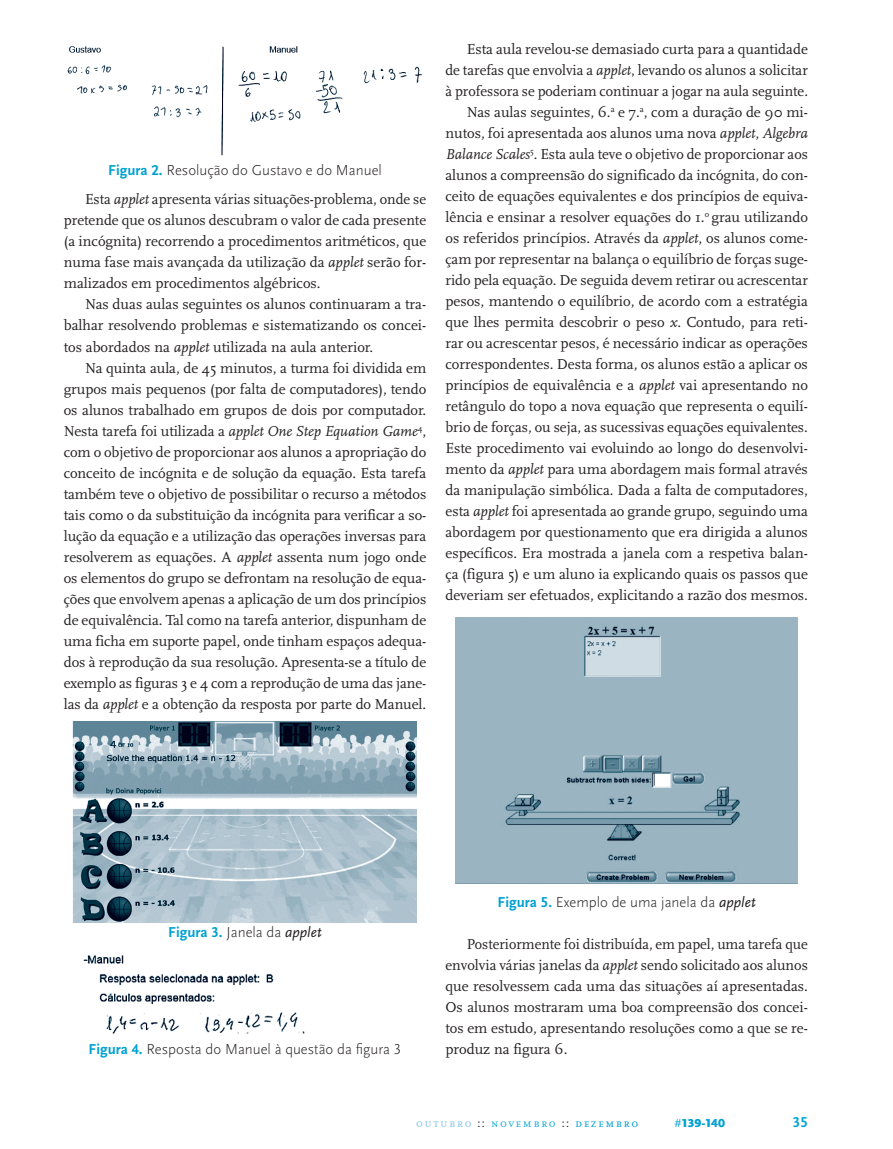
<style>
.page{position:relative;width:893px;height:1149px;background:#fff}
.page>*{position:absolute;margin:0;border:0;box-sizing:border-box;transform-origin:0 0}
.t1{font:15px/21px "Scala";color:#231f20;text-align:justify}
.t2{font:300 15px "Scala Sans Pro";color:#231f20}
.t3{font:700 15px "Scala Sans Pro";color:#00a1d2}
.t4{font:15px "Scala Sans Bold SC";color:#00a7d5}
.t5{font:12px "Scala Caps";letter-spacing:.12em;color:#1baed9}
.t6{font:900 12px "Scala Sans Pro";color:#00a1d2}
.s1{font-weight:700;color:#00a1d2}
.s2{font-style:italic}
.s3{font-weight:300;color:#231f20}
.s4{font-weight:400;font-style:italic;color:#231f20}
.s5{font-weight:400;font-style:italic}
.s6{color:#83c7e6}
.s7{color:#231f20}
.s8{color:#00a1d2}
.s9{font-weight:400}
</style>
<div class="page">
<img style="left:67px;top:46px;width:355px;height:110px">
<img style="left:73px;top:721px;width:343px;height:201px">
<img style="left:83px;top:955px;width:222px;height:79px">
<img style="left:456px;top:617px;width:342px;height:265px">
<p class="t2" style="left:108px;top:161px;width:275px"><span class="s1">Figura 2.</span> Resolução do Gustavo e do Manuel</p>
<p class="t1" style="left:64px;top:189px;width:364px;text-indent:21px">Esta <span class="s2">applet</span> apresenta várias situações-problema, onde se pretende que os alunos descubram o valor de cada presente (a incógnita) recorrendo a procedimentos aritméticos, que numa fase mais avançada da utilização da <span class="s2">applet</span> serão for&shy;malizados em procedimentos algébricos.</p>
<p class="t1" style="left:64px;top:294px;width:364px;text-indent:21px">Nas duas aulas seguintes os alunos continuaram a tra&shy;balhar resolvendo problemas e sistematizando os concei&shy;tos abordados na <span class="s2">applet</span> utilizada na aula anterior.</p>
<p class="t1" style="left:64px;top:357px;width:364px;text-indent:21px">Na quinta aula, de 45 minutos, a turma foi dividida em grupos mais pequenos (por falta de computadores), tendo os alunos trabalhado em grupos de dois por computador.<br>Nesta tarefa foi utilizada a <span class="s2">applet One Step Equation Game</span><sup>4</sup>, com o objetivo de proporcionar aos alunos a apropriação do conceito de incógnita e de solução da equação. Esta tarefa também teve o objetivo de possibilitar o recurso a métodos tais como o da substituição da incógnita para verificar a so&shy;lução da equação e a utilização das operações inversas para resolverem as equações. A <span class="s2">applet</span> assenta num jogo onde os elementos do grupo se defrontam na resolução de equa&shy;ções que envolvem apenas a aplicação de um dos princípios de equivalência. Tal como na tarefa anterior, dispunham de uma ficha em suporte papel, onde tinham espaços adequa&shy;dos à reprodução da sua resolução. Apresenta-se a título de exemplo as figuras 3 e 4 com a reprodução de uma das jane&shy;las da <span class="s2">applet</span> e a obtenção da resposta por parte do Manuel.</p>
<p class="t1" style="left:445px;top:38px;width:364px;text-align:right">Esta aula revelou-se demasiado curta para a quantidade<br>de tarefas que envolvia a <span class="s2">applet</span>, levando os alunos a solicitar à professora se poderiam continuar a jogar na aula seguinte.<br>Nas aulas seguintes, 6.<sup>a</sup> e 7.<sup>a</sup>, com a duração de 90 mi&shy;nutos, foi apresentada aos alunos uma nova <span class="s2">applet</span>, <span class="s2">Algebra Balance Scales</span><sup>5</sup>. Esta aula teve o objetivo de proporcionar aos alunos a compreensão do significado da incógnita, do con&shy;ceito de equações equivalentes e dos princípios de equiva&shy;lência e ensinar a resolver equações do 1.<sup>o</sup> grau utilizando os referidos princípios. Através da <span class="s2">applet</span>, os alunos come&shy;çam por representar na balança o equilíbrio de forças suge&shy;rido pela equação. De seguida devem retirar ou acrescentar pesos, mantendo o equilíbrio, de acordo com a estratégia que lhes permita descobrir o peso <span class="s2">x</span>. Contudo, para reti&shy;rar ou acrescentar pesos, é necessário indicar as operações correspondentes. Desta forma, os alunos estão a aplicar os princípios de equivalência e a <span class="s2">applet</span> vai apresentando no retângulo do topo a nova equação que representa o equilí&shy;brio de forças, ou seja, as sucessivas equações equivalentes.<br>Este procedimento vai evoluindo ao longo do desenvolvi&shy;mento da <span class="s2">applet</span> para uma abordagem mais formal através da manipulação simbólica. Dada a falta de computadores, esta <span class="s2">applet</span> foi apresentada ao grande grupo, seguindo uma abordagem por questionamento que era dirigida a alunos específicos. Era mostrada a janela com a respetiva balan&shy;ça (figura 5) e um aluno ia explicando quais os passos que deveriam ser efetuados, explicitando a razão dos mesmos.</p>
<p class="t3" style="left:168px;top:923px;width:155px">Figura 3. <span class="s3">Janela da</span> <span class="s4">applet</span></p>
<p class="t2" style="left:89px;top:1039px;width:314px"><span class="s1">Figura 4.</span> Resposta do Manuel à questão da figura 3</p>
<p class="t2" style="left:498px;top:893px;width:260px"><span class="s1">Figura 5.</span> Exemplo de uma janela da <span class="s5">applet</span></p>
<p class="t1" style="left:445px;top:933px;width:364px;text-indent:21px">Posteriormente foi distribuída, em papel, uma tarefa que envolvia várias janelas da <span class="s2">applet</span> sendo solicitado aos alunos que resolvessem cada uma das situações aí apresentadas.<br>Os alunos mostraram uma boa compreensão dos concei&shy;tos em estudo, apresentando resoluções como a que se re&shy;produz na figura 6.</p>
<p class="t5" style="left:416px;top:1116px;width:224px"><span class="s6">outubro</span> <span class="s7">::</span> novembro <span class="s7">::</span> <span class="s8">dezembro</span></p>
<p class="t6" style="left:674px;top:1115px;width:53px"><span class="s9">#</span>139-140</p>
<p class="t4" style="left:793px;top:1113px;width:16px">35</p>
</div>
